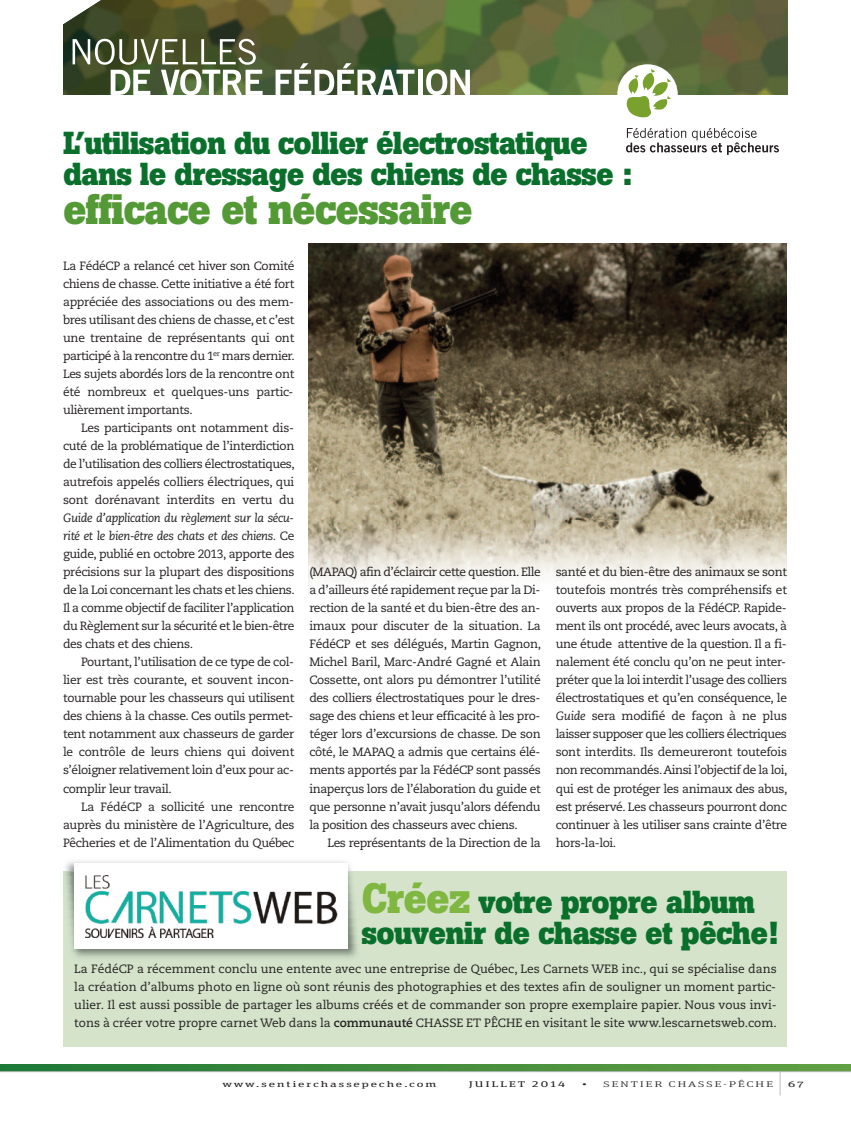
<style>
.page{position:relative;width:851px;height:1126px;background:#fff}
.page>*{position:absolute;margin:0;border:0;box-sizing:border-box;transform-origin:0 0}
.t1{font:700 42px "Boton";letter-spacing:-.025em;color:#539a36}
.t2{font:700 31.5px/31.5px "Boton";letter-spacing:-.025em;color:#096f2b}
.t3{font:12px/18px "Caecilia";letter-spacing:-.03em;color:#231f20;text-align:justify}
.t4{font:8.25px "Unit Slab OT";letter-spacing:.12em;color:#231f20;scale:1.65 1}
.t5{font:300 8.25px "Unit Slab OT";letter-spacing:.12em;color:#231f20;scale:1.65 1}
.s1{font-style:italic}
.s2{font-size:42px;color:#7fb740}
.s3{font-weight:700}
.s4{font-weight:400}
</style>
<div class="page">
<div style="left:63px;top:871px;width:723px;height:175px;background:#d4e3ca"></div>
<img style="left:65px;top:861px;width:286px;height:10px">
<img style="left:65px;top:871px;width:292px;height:87px">
<div style="left:75px;top:863px;width:273px;height:85px;background:#fff"></div>
<img style="left:85px;top:875px;width:253px;height:62px">
<img style="left:308px;top:243px;width:478px;height:352px">
<img style="left:308px;top:520px;width:478px;height:74px">
<svg style="left:0;top:1064px;width:850px;height:7px;background:#418c3d"></svg>
<hr style="left:0;top:1071px;width:850px;height:1px;background:#bcbdc0">
<svg style="left:779px;top:1071px;width:1px;height:24px"></svg>
<img style="left:63px;top:0;width:724px;height:95px">
<svg style="left:671px;top:86px;width:111px;height:42px"></svg>
<div style="left:617px;top:64px;width:60px;height:61px;background:#fff;border-radius:50%"></div>
<svg style="left:626px;top:69px;width:46px;height:49px"></svg>
<svg style="left:626px;top:128px;width:153px;height:27px"></svg>
<svg style="left:73px;top:39px;width:189px;height:56px"></svg>
<svg style="left:275px;top:63px;width:139px;height:32px"></svg>
<div style="left:417px;top:70px;width:5px;height:25px;background:#fff"></div>
<svg style="left:426px;top:69px;width:44px;height:26px"></svg>
<h2 class="t2" style="left:63px;top:130px;width:571px">L’utilisation du collier électrostatique dans le dressage des chiens de chasse :</h2>
<h1 class="t1" style="left:63px;top:195px;width:411px">efficace et nécessaire</h1>
<p class="t3" style="left:63px;top:258px;width:233px;text-align:left">La FédéCP a relancé cet hiver son Comité chiens de chasse. Cette initiative a été fort appréciée des associations ou des mem&shy;bres utilisant des chiens de chasse, et c’est une trentaine de représentants qui ont participé à la rencontre du 1<sup>er</sup> mars dernier.<br>Les sujets abordés lors de la rencontre ont été nombreux et quelques-uns partic&shy;ulièrement importants.</p>
<p class="t3" style="left:63px;top:420px;width:233px;text-indent:18px">Les participants ont notamment dis&shy;cuté de la problématique de l’interdiction de l’utilisation des colliers électrostatiques, autrefois appelés colliers électriques, qui sont dorénavant interdits en vertu du</p>
<p class="t3" style="left:63px;top:510px;width:233px"><span class="s1">Guide d’application du règlement sur la sécu&shy;rité et le bien-être des chats et des chiens.</span> Ce guide, publié en octobre 2013, apporte des précisions sur la plupart des dispositions de la Loi concernant les chats et les chiens.<br>Il a comme objectif de faciliter l’application du Règlement sur la sécurité et le bien-être des chats et des chiens.</p>
<p class="t3" style="left:63px;top:654px;width:233px;text-indent:18px">Pourtant, l’utilisation de ce type de col&shy;lier est très courante, et souvent incon&shy;tournable pour les chasseurs qui utilisent des chiens à la chasse. Ces outils permet&shy;tent notamment aux chasseurs de garder le contrôle de leurs chiens qui doivent s’éloigner relativement loin d’eux pour ac&shy;complir leur travail.</p>
<p class="t3" style="left:63px;top:798px;width:233px;text-indent:18px">La FédéCP a sollicité une rencontre auprès du ministère de l’Agriculture, des Pêcheries et de l’Alimentation du Québec</p>
<p class="t3" style="left:309px;top:564px;width:233px">(MAPAQ) afin d’éclaircir cette question. Elle a d’ailleurs été rapidement reçue par la Di&shy;rection de la santé et du bien-être des an&shy;imaux pour discuter de la situation. La FédéCP et ses délégués, Martin Gagnon, Michel Baril, Marc-André Gagné et Alain Cossette, ont alors pu démontrer l’utilité des colliers électrostatiques pour le dres&shy;sage des chiens et leur efficacité à les pro&shy;téger lors d’excursions de chasse. De son côté, le MAPAQ a admis que certains élé&shy;ments apportés par la FédéCP sont passés inaperçus lors de l’élaboration du guide et que personne n’avait jusqu’alors défendu la position des chasseurs avec chiens.</p>
<p class="t3" style="left:327px;top:834px;width:215px">Les représentants de la Direction de la</p>
<p class="t3" style="left:555px;top:564px;width:233px;text-align:left">santé et du bien-être des animaux se sont toutefois montrés très compréhensifs et ouverts aux propos de la FédéCP. Rapide&shy;ment ils ont procédé, avec leurs avocats, à une étude attentive de la question. Il a fi&shy;nalement été conclu qu’on ne peut inter&shy;préter que la loi interdit l’usage des colliers électrostatiques et qu’en conséquence, le <span class="s1">Guide</span> sera modifié de façon à ne plus laisser supposer que les colliers électriques sont interdits. Ils demeureront toutefois non recommandés.Ainsi l’objectif de la loi, qui est de protéger les animaux des abus, est préservé. Les chasseurs pourront donc continuer à les utiliser sans crainte d’être hors-la-loi.</p>
<h2 class="t2" style="left:361px;top:888px;width:418px"><span class="s2">Créez</span> votre propre album souvenir de chasse et pêche!</h2>
<p class="t3" style="left:74px;top:960px;width:704px">La FédéCP a récemment conclu une entente avec une entreprise de Québec, Les Carnets WEB inc., qui se spécialise dans la création d’albums photo en ligne où sont réunis des photographies et des textes afin de souligner un moment partic&shy;ulier. Il est aussi possible de partager les albums créés et de commander son propre exemplaire papier. Nous vous invi&shy;tons à créer votre propre carnet Web dans la <span class="s3">communauté</span> CHASSE ET PÊCHE en visitant le site www.lescarnetsweb.com.</p>
<p class="t4" style="left:222px;top:1081px;width:131px">www.sentierchassepeche.com</p>
<p class="t4" style="left:468px;top:1081px;width:60px">JUILLET 2014</p>
<p class="t5" style="left:582px;top:1081px;width:117px"><span class="s4">•</span> SENTIER CHASSE-PÊCHE</p>
<p class="t4" style="left:788px;top:1081px;width:11px">67</p>
</div>
